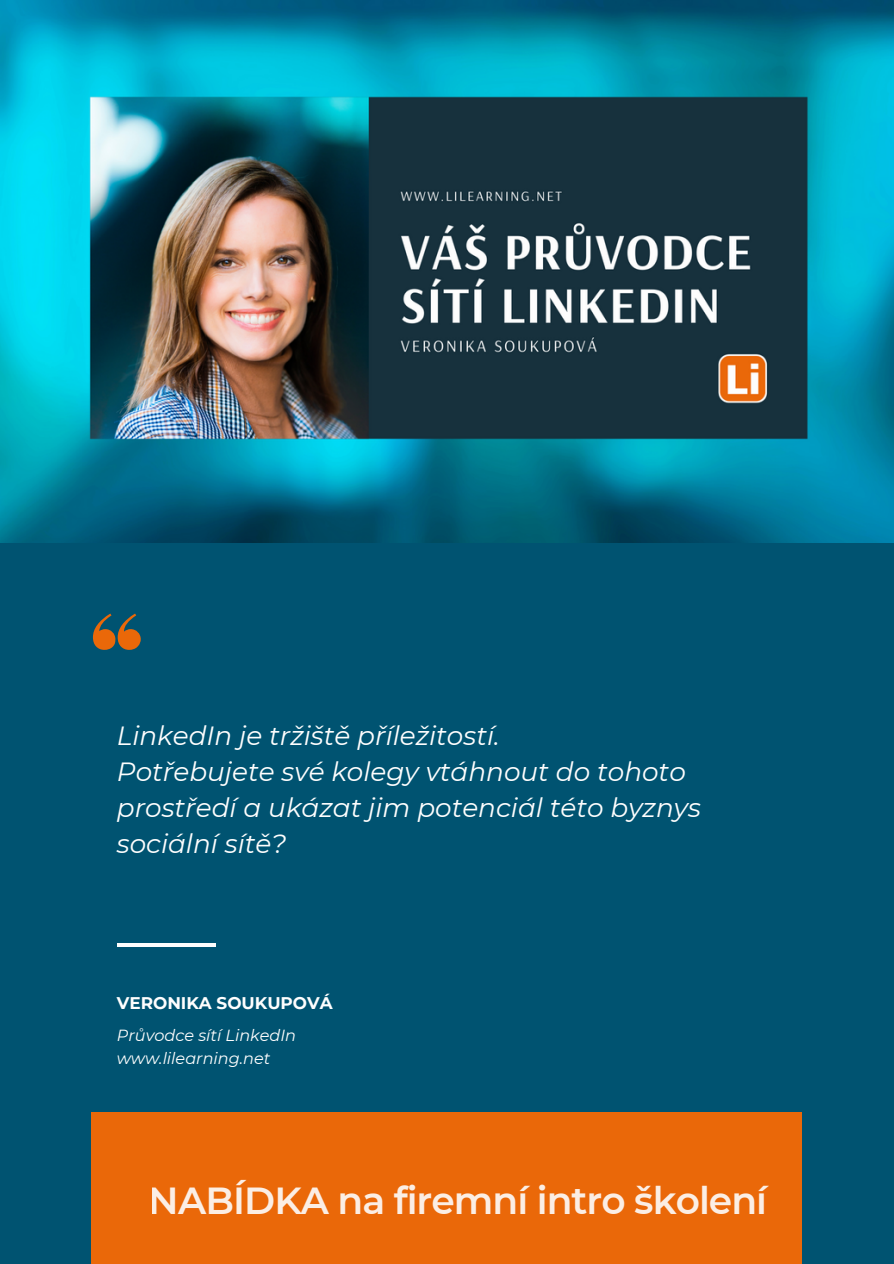
<style>
.page{position:relative;width:894px;height:1264px;background:#fff}
.page>*{position:absolute;margin:0;border:0;box-sizing:border-box;transform-origin:0 0}
.t1{font:600 37.65px "Montserrat";letter-spacing:-.025em;color:#fefefe}
.t2{font:italic 26.25px/36px "Montserrat";color:#fefefe}
.t3{font:700 16.8px "Montserrat";color:#fefefe}
.t4{font:italic 16.05px/22.5px "Montserrat";color:#fefefe}
</style>
<div class="page">
<div style="left:0;top:0;width:893px;height:1263px;background:#005371"></div>
<img style="left:0;top:0;width:893px;height:542px">
<hr style="left:117px;top:943px;width:98px;height:3px;background:#fefefe">
<svg style="left:93px;top:613px;width:47px;height:36px"></svg>
<div style="left:91px;top:1111px;width:711px;height:152px;background:#ea6809"></div>
<p class="t2" style="left:117px;top:717px;width:585px">LinkedIn je tržiště příležitostí.<br>Potřebujete své kolegy vtáhnout do tohoto prostředí a ukázat jim potenciál této byznys sociální sítě?</p>
<h2 class="t3" style="left:117px;top:992px;width:217px">VERONIKA SOUKUPOVÁ</h2>
<p class="t4" style="left:117px;top:1024px;width:181px">Průvodce sítí LinkedIn www.lilearning.net</p>
<h1 class="t1" style="left:149px;top:1177px;width:619px">NABÍDKA na firemní intro školení</h1>
</div>
